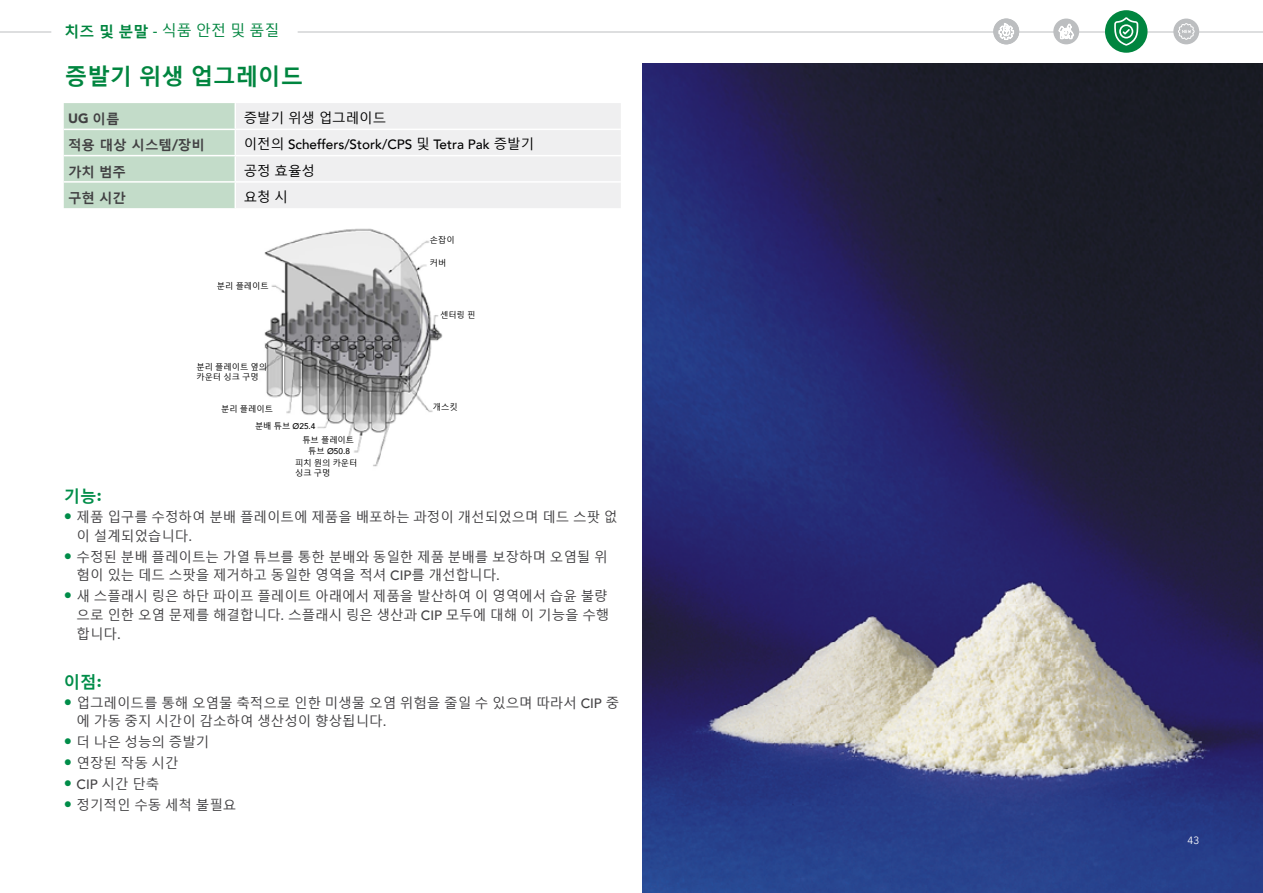
<style>
.page{position:relative;width:1263px;height:893px;background:#fff}
.page>*{position:absolute;margin:0;border:0;box-sizing:border-box;transform-origin:0 0}
.t1{font:700 22.5px "Malgun Gothic";color:#00853f}
.t2{font:700 16.5px "Malgun Gothic";color:#008d49}
.t3{font:15px "Malgun Gothic";letter-spacing:.14em;color:#00853f}
.t4{font:13.5px/18.8px "Malgun Gothic";color:#414042}
.t5{font:500 13.5px "Avenir";color:#000}
.t6{font:13.5px "Malgun Gothic";color:#000}
.t7{font:700 13.5px "Malgun Gothic";color:#414042}
.t8{font:900 13.5px "Avenir";color:#414042}
.t9{font:10.5px "Avenir";color:#fff}
.t10{font:8.25px/9.9px "Malgun Gothic";color:#000}
.t11{font:500 8.25px "Avenir";color:#000}
.s1{font-weight:700}
.s2{font-family:"Avenir";font-weight:500}
.s3{font-family:"Malgun Gothic";font-weight:700}
.s4{font-family:"Malgun Gothic";font-weight:400}
.s5{font-family:"Avenir";font-weight:900}
.s6{font-family:"Avenir";font-weight:800;font-size:16.5px;color:#008d49}
</style>
<div class="page">
<hr style="left:298px;top:32px;width:965px;height:1px;background:#bcbec0">
<hr style="left:0;top:32px;width:51px;height:1px;background:#bcbec0">
<div style="left:1053px;top:19px;width:26px;height:25px;background:#bcbec0;border-radius:50%"></div>
<svg style="left:1059px;top:24px;width:15px;height:15px"></svg>
<div style="left:993px;top:19px;width:26px;height:25px;background:#bcbec0;border-radius:50%"></div>
<svg style="left:998px;top:23px;width:16px;height:17px"></svg>
<div style="left:1173px;top:19px;width:26px;height:25px;background:#bcbec0;border-radius:50%"></div>
<svg style="left:1178px;top:23px;width:17px;height:17px"></svg>
<div style="left:1105px;top:10px;width:42px;height:43px;background:#00853f;border-radius:50%"></div>
<svg style="left:1114px;top:17px;width:24px;height:29px"></svg>
<img style="left:259px;top:228px;width:184px;height:239px">
<svg style="left:64px;top:103px;width:557px;height:105px"></svg>
<hr style="left:64px;top:129px;width:171px;height:1px;background:#fff">
<hr style="left:235px;top:129px;width:386px;height:1px;background:#fff">
<hr style="left:64px;top:155px;width:171px;height:1px;background:#fff">
<hr style="left:235px;top:155px;width:386px;height:1px;background:#fff">
<hr style="left:64px;top:181px;width:171px;height:2px;background:#fff">
<hr style="left:235px;top:181px;width:386px;height:2px;background:#fff">
<img style="left:642px;top:64px;width:621px;height:829px">
<p class="t3" style="left:65px;top:22px;width:216px"><span class="s1">치즈및분말</span><span class="s2">-</span> 식품안전및품질</p>
<h1 class="t1" style="left:65px;top:61px;width:240px">증발기 위생 업그레이드</h1>
<p class="t8" style="left:68px;top:107px;width:53px">UG <span class="s3">이름</span></p>
<p class="t6" style="left:244px;top:110px;width:144px">증발기 위생 업그레이드</p>
<p class="t7" style="left:68px;top:136px;width:138px">적용 대상 시스템/장비</p>
<p class="t5" style="left:244px;top:133px;width:292px"><span class="s4">이전의</span> Scheffers/Stork/CPS <span class="s4">및</span> Tetra Pak <span class="s4">증발기</span></p>
<p class="t7" style="left:68px;top:163px;width:59px">가치 범주</p>
<p class="t6" style="left:244px;top:163px;width:73px">공정 효율성</p>
<p class="t7" style="left:68px;top:189px;width:59px">구현 시간</p>
<p class="t6" style="left:244px;top:189px;width:46px">요청 시</p>
<p class="t10" style="left:430px;top:235px;width:26px">손잡이</p>
<p class="t10" style="left:430px;top:258px;width:18px">커버</p>
<p class="t10" style="left:217px;top:281px;width:53px">분리 플레이트</p>
<p class="t10" style="left:196px;top:362px;width:72px">분리 플레이트 옆의 카운터 싱크 구멍</p>
<p class="t10" style="left:221px;top:404px;width:53px">분리 플레이트</p>
<p class="t11" style="left:255px;top:419px;width:62px"><span class="s4">분배 튜브</span> Ø25.4</p>
<p class="t10" style="left:302px;top:435px;width:53px">튜브 플레이트</p>
<p class="t11" style="left:308px;top:444px;width:43px"><span class="s4">튜브</span> Ø50.8</p>
<p class="t10" style="left:295px;top:459px;width:64px">피치 원의 카운터 싱크 구멍</p>
<p class="t10" style="left:440px;top:310px;width:37px">센터링 핀</p>
<p class="t10" style="left:433px;top:402px;width:26px">개스킷</p>
<p class="t2" style="left:64px;top:485px;width:39px">기능<span class="s5">:</span></p>
<p class="t4" style="left:77px;top:508px;width:542px;text-indent:-13px"><span class="s6">•</span> 제품 입구를 수정하여 분배 플레이트에 제품을 배포하는 과정이 개선되었으며 데드 스팟 없 이 설계되었습니다<span class="s2">.</span></p>
<p class="t4" style="left:77px;top:547px;width:533px;text-indent:-13px"><span class="s6">•</span> 수정된 분배 플레이트는 가열 튜브를 통한 분배와 동일한 제품 분배를 보장하며 오염될 위 험이 있는 데드 스팟을 제거하고 동일한 영역을 적셔 <span class="s2">CIP</span>를 개선합니다<span class="s2">.</span></p>
<p class="t4" style="left:77px;top:587px;width:534px;text-indent:-13px"><span class="s6">•</span> 새 스플래시 링은 하단 파이프 플레이트 아래에서 제품을 발산하여 이 영역에서 습윤 불량 으로 인한 오염 문제를 해결합니다<span class="s2">.</span> 스플래시 링은 생산과 <span class="s2">CIP</span> 모두에 대해 이 기능을 수행 합니다<span class="s2">.</span></p>
<p class="t2" style="left:64px;top:671px;width:39px">이점<span class="s5">:</span></p>
<p class="t4" style="left:77px;top:694px;width:544px;text-indent:-13px"><span class="s6">•</span> 업그레이드를 통해 오염물 축적으로 인한 미생물 오염 위험을 줄일 수 있으며 따라서 <span class="s2">CIP</span> 중 에 가동 중지 시간이 감소하여 생산성이 향상됩니다<span class="s2">.</span></p>
<p class="t4" style="left:64px;top:733px;width:147px"><span class="s6">•</span> 더 나은 성능의 증발기</p>
<p class="t4" style="left:64px;top:754px;width:116px"><span class="s6">•</span> 연장된 작동 시간</p>
<p class="t4" style="left:64px;top:775px;width:97px"><span class="s6">•</span> <span class="s2">CIP</span> 시간 단축</p>
<p class="t4" style="left:64px;top:796px;width:174px"><span class="s6">•</span> 정기적인 수동 세척 불필요</p>
<p class="t9" style="left:1187px;top:834px;width:13px">43</p>
</div>
